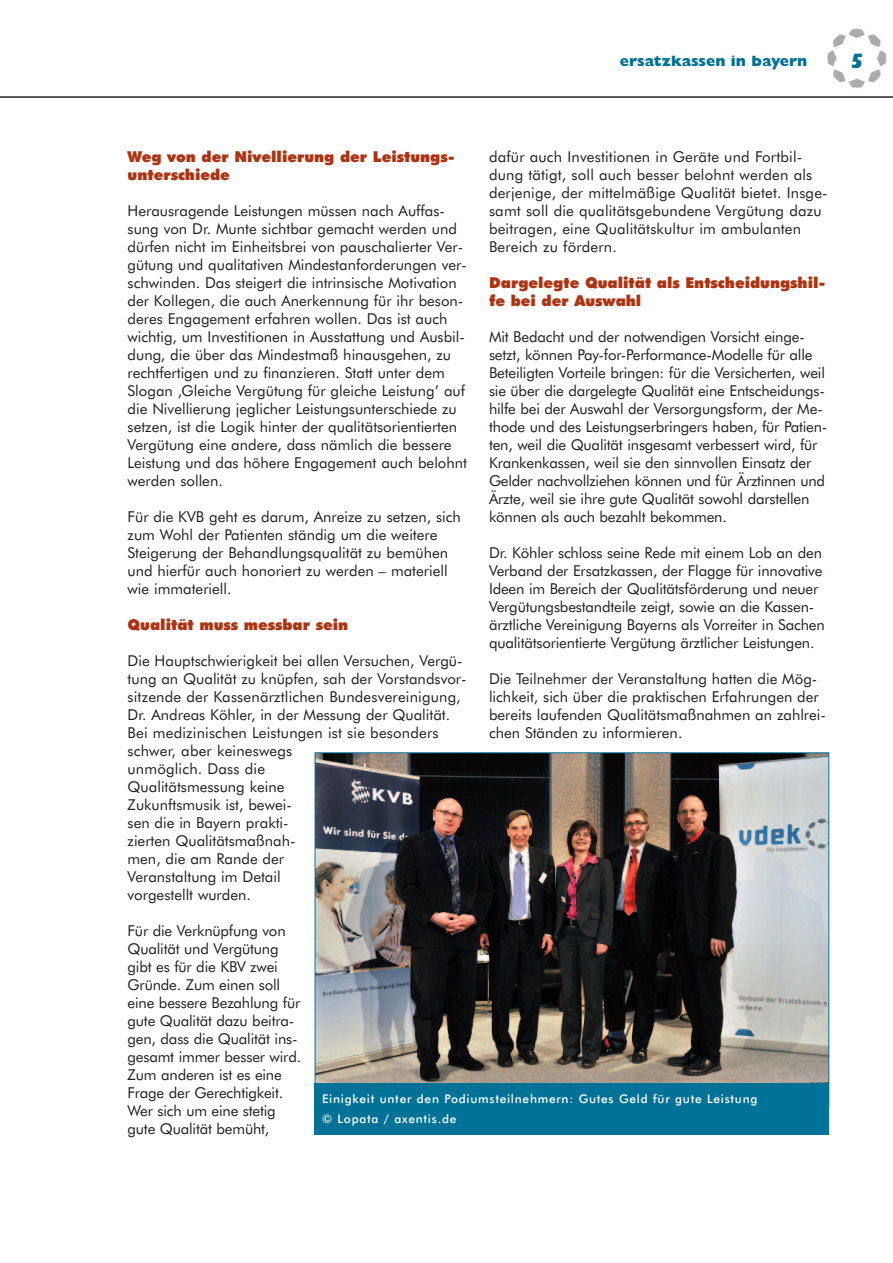
<style>
.page{position:relative;width:893px;height:1263px;background:#fff}
.page>*{position:absolute;margin:0;border:0;box-sizing:border-box;transform-origin:0 0}
.t1{font:800 21px "Gill Sans";color:#007297}
.t2{font:15px/18px "Futura BT";color:#231f20}
.t3{font:900 15px/18px "Futura BT";color:#ad3412}
.t4{font:800 15px "Gill Sans";color:#007297}
.t5{font:500 12px/20.2px "Futura BT";letter-spacing:.06em;color:#fff}
</style>
<div class="page">
<img style="left:827px;top:28px;width:60px;height:60px">
<hr style="left:0;top:96px;width:893px;height:2px;background:#231f20">
<img style="left:317px;top:754px;width:510px;height:329px">
<div style="left:315px;top:1083px;width:514px;height:52px;background:#007297"></div>
<p class="t4" style="left:620px;top:56px;width:189px">ersatzkassen in bayern</p>
<h1 class="t1" style="left:850px;top:53px;width:16px">5</h1>
<p class="t3" style="left:128px;top:149px;width:329px">Weg von der Nivellierung der Leistungs&shy;unterschiede</p>
<p class="t2" style="left:128px;top:203px;width:341px">Herausragende Leistungen müssen nach Auffas&shy;sung von Dr. Munte sichtbar gemacht werden und dürfen nicht im Einheitsbrei von pauschalierter Ver&shy;gütung und qualitativen Mindestanforderungen ver&shy;schwinden. Das steigert die intrinsische Motivation der Kollegen, die auch Anerkennung für ihr beson&shy;deres Engagement erfahren wollen. Das ist auch wichtig, um Investitionen in Ausstattung und Ausbil&shy;dung, die über das Mindestmaß hinausgehen, zu rechtfertigen und zu finanzieren. Statt unter dem Slogan ‚Gleiche Vergütung für gleiche Leistung’ auf die Nivellierung jeglicher Leistungsunterschiede zu setzen, ist die Logik hinter der qualitätsorientierten Vergütung eine andere, dass nämlich die bessere Leistung und das höhere Engagement auch belohnt werden sollen.</p>
<p class="t2" style="left:128px;top:509px;width:335px">Für die KVB geht es darum, Anreize zu setzen, sich zum Wohl der Patienten ständig um die weitere Steigerung der Behandlungsqualität zu bemühen und hierfür auch honoriert zu werden – materiell wie immateriell.</p>
<p class="t3" style="left:128px;top:617px;width:222px">Qualität muss messbar sein</p>
<p class="t2" style="left:128px;top:653px;width:341px">Die Hauptschwierigkeit bei allen Versuchen, Vergü&shy;tung an Qualität zu knüpfen, sah der Vorstandsvor&shy;sitzende der Kassenärztlichen Bundesvereinigung, Dr. Andreas Köhler, in der Messung der Qualität.<br>Bei medizinischen Leistungen ist sie besonders schwer, aber keineswegs<br>unmöglich. Dass die<br>Qualitätsmessung keine<br>Zukunftsmusik ist, bewei-<br>sen die in Bayern prakti-<br>zierten Qualitätsmaßnah-<br>men, die am Rande der<br>Veranstaltung im Detail<br>vorgestellt wurden.</p>
<p class="t2" style="left:128px;top:923px;width:175px">Für die Verknüpfung von<br>Qualität und Vergütung gibt es für die KBV zwei<br>Gründe. Zum einen soll eine bessere Bezahlung für gute Qualität dazu beitra&shy;gen, dass die Qualität ins&shy;gesamt immer besser wird.<br>Zum anderen ist es eine<br>Frage der Gerechtigkeit.<br>Wer sich um eine stetig gute Qualität bemüht,</p>
<p class="t2" style="left:489px;top:149px;width:340px">dafür auch Investitionen in Geräte und Fortbil&shy;dung tätigt, soll auch besser belohnt werden als derjenige, der mittelmäßige Qualität bietet. Insge&shy;samt soll die qualitätsgebundene Vergütung dazu beitragen, eine Qualitätskultur im ambulanten Bereich zu fördern.</p>
<p class="t3" style="left:489px;top:275px;width:338px">Dargelegte Qualität als Entscheidungshil&shy;fe bei der Auswahl</p>
<p class="t2" style="left:489px;top:329px;width:340px">Mit Bedacht und der notwendigen Vorsicht einge&shy;setzt, können Pay-for-Performance-Modelle für alle Beteiligten Vorteile bringen: für die Versicherten, weil sie über die dargelegte Qualität eine Entscheidungs&shy;hilfe bei der Auswahl der Versorgungsform, der Me&shy;thode und des Leistungserbringers haben, für Patien&shy;ten, weil die Qualität insgesamt verbessert wird, für Krankenkassen, weil sie den sinnvollen Einsatz der Gelder nachvollziehen können und für Ärztinnen und Ärzte, weil sie ihre gute Qualität sowohl darstellen können als auch bezahlt bekommen.</p>
<p class="t2" style="left:489px;top:545px;width:337px">Dr. Köhler schloss seine Rede mit einem Lob an den Verband der Ersatzkassen, der Flagge für innovative Ideen im Bereich der Qualitätsförderung und neuer Vergütungsbestandteile zeigt, sowie an die Kassen&shy;ärztliche Vereinigung Bayerns als Vorreiter in Sachen qualitätsorientierte Vergütung ärztlicher Leistungen.</p>
<p class="t2" style="left:489px;top:671px;width:339px">Die Teilnehmer der Veranstaltung hatten die Mög&shy;lichkeit, sich über die praktischen Erfahrungen der bereits laufenden Qualitätsmaßnahmen an zahlrei&shy;chen Ständen zu informieren.</p>
<p class="t5" style="left:322px;top:1089px;width:437px">Einigkeit unter den Podiumsteilnehmern: Gutes Geld für gute Leistung © Lopata / axentis.de</p>
</div>
